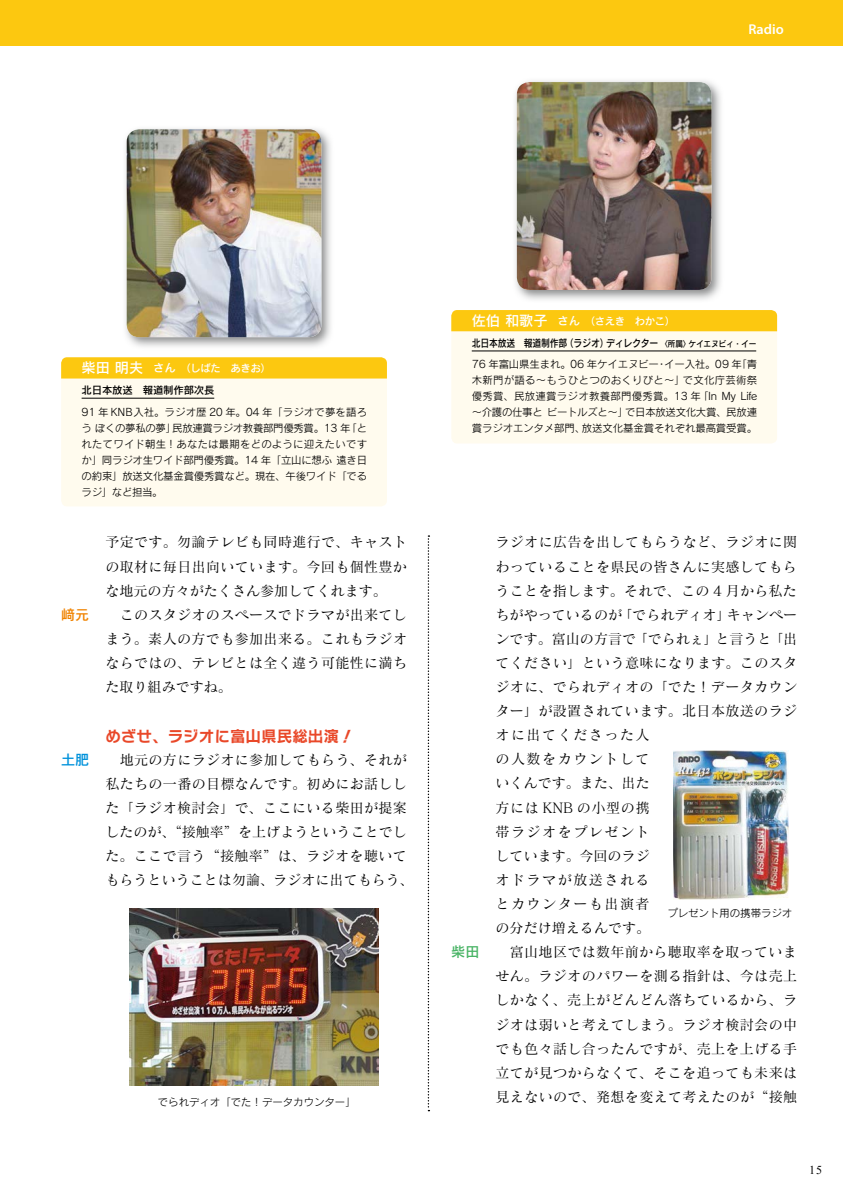
<style>
.page{position:relative;width:844px;height:1191px;background:#fff}
.page>*{position:absolute;margin:0;border:0;box-sizing:border-box;transform-origin:0 0}
.t1{font:15.58px "Rodin NTLG Pro B";color:#e94829}
.t2{font:600 14.17px "Myriad Pro";color:#fff}
.t3{font:14px/24.2px "Matisse Pro M";letter-spacing:.025em;color:#000}
.t4{font:14px "Rodin Pro DB";color:#f08300}
.t5{font:14px "Rodin Pro DB";color:#0092db}
.t6{font:14px "Rodin Pro DB";color:#4ab466}
.t7{font:10.33px/16.1px "Rodin Pro M";letter-spacing:-.02em;color:#000;text-align:justify}
.t8{font:10.33px/22.2px "Rodin Pro DB";letter-spacing:-.02em;color:#000;scale:.85 1}
.t9{font:10.33px "Rodin Pro M";color:#000}
.t10{font:10.33px/22.2px "Rodin Pro DB";letter-spacing:-.02em;color:#000}
.s1{font-size:14.17px;color:#fff}
.s2{font-size:11.38px;color:#fff}
.s3{color:#fff}
.s4{font-size:8.58px}
</style>
<div class="page">
<div style="left:0;top:1px;width:842px;height:45px;background:#fcc810"></div>
<svg style="left:427px;top:535px;width:2px;height:576px"></svg>
<img style="left:125px;top:128px;width:206px;height:219px">
<img style="left:127px;top:129px;width:194px;height:208px">
<div style="left:61px;top:357px;width:326px;height:149px;background:#fffbee;border-radius:6px"></div>
<div style="left:61px;top:357px;width:326px;height:21px;background:#fcc810"></div>
<hr style="left:82px;top:398px;width:132px;height:1px;background:#000">
<img style="left:515px;top:80px;width:206px;height:220px">
<img style="left:516px;top:82px;width:195px;height:208px">
<div style="left:451px;top:310px;width:325px;height:133px;background:#fffbee;border-radius:6px"></div>
<div style="left:451px;top:310px;width:325px;height:21px;background:#fcc810"></div>
<hr style="left:471px;top:351px;width:285px;height:1px;background:#000">
<img style="left:129px;top:908px;width:250px;height:177px">
<img style="left:673px;top:750px;width:115px;height:149px">
<p class="t2" style="left:748px;top:20px;width:37px">Radio</p>
<p class="t10" style="left:82px;top:356px;width:191px"><span class="s1">柴田 明夫</span> <span class="s2">さん</span><span class="s3">（しばた　あきお）</span>北日本放送　報道制作部次長</p>
<p class="t7" style="left:82px;top:403px;width:287px">91 年 KNB入社。ラジオ歴 20 年。04 年「ラジオで夢を語ろう ぼくの夢私の夢」民放連賞ラジオ教養部門優秀賞。13 年「とれたてワイド朝生！あなたは最期をどのように迎えたいですか」同ラジオ生ワイド部門優秀賞。14 年「立山に想ふ 遠き日の約束」放送文化基金賞優秀賞など。現在、午後ワイド「でるラジ」など担当。</p>
<p class="t4" style="left:61px;top:605px;width:30px">﨑元</p>
<p class="t5" style="left:61px;top:750px;width:30px">土肥</p>
<p class="t3" style="left:105px;top:530px;width:303px">予定です。勿論テレビも同時進行で、キャストの取材に毎日出向いています。今回も個性豊かな地元の方々がたくさん参加してくれます。<br>　このスタジオのスペースでドラマが出来てしまう。素人の方でも参加出来る。これもラジオならではの、テレビとは全く違う可能性に満ちた取り組みですね。</p>
<p class="t1" style="left:105px;top:725px;width:251px">めざせ、ラジオに富山県民総出演！</p>
<p class="t3" style="left:105px;top:747px;width:310px">　地元の方にラジオに参加してもらう、それが私たちの一番の目標なんです。初めにお話しした「ラジオ検討会」で、ここにいる柴田が提案したのが、“接触率”を上げようということでした。ここで言う“接触率”は、ラジオを聴いてもらうということは勿論、ラジオに出てもらう、</p>
<p class="t9" style="left:158px;top:1095px;width:199px">でられディオ「でた！データカウンター」</p>
<p class="t8" style="left:471px;top:309px;width:336px"><span class="s1">佐伯 和歌子</span> <span class="s2">さん</span><span class="s3">（さえき　わかこ）<br></span>北日本放送　報道制作部（ラジオ）ディレクター <span class="s4">〈所属〉ケイエヌビィ・イー</span></p>
<p class="t7" style="left:471px;top:356px;width:287px">76 年富山県生まれ。06 年ケイエヌビー・イー入社。09 年「青木新門が語る～もうひとつのおくりびと～」で文化庁芸術祭優秀賞、民放連賞ラジオ教養部門優秀賞。13 年「In My Life～介護の仕事と ビートルズと～」で日本放送文化大賞、民放連賞ラジオエンタメ部門、放送文化基金賞それぞれ最高賞受賞。</p>
<p class="t6" style="left:451px;top:942px;width:30px">柴田</p>
<p class="t3" style="left:495px;top:530px;width:303px">ラジオに広告を出してもらうなど、ラジオに関わっていることを県民の皆さんに実感してもらうことを指します。それで、この 4 月から私たちがやっているのが「でられディオ」キャンペーンです。富山の方言で「でられぇ」と言うと「出てください」という意味になります。このスタジオに、でられディオの「でた！データカウンター」が設置されています。北日本放送のラジオに出てくださった人<br>の人数をカウントして<br>いくんです。また、出た<br>方には KNB の小型の携<br>帯ラジオをプレゼント<br>しています。今回のラジ<br>オドラマが放送される<br>とカウンターも出演者<br>の分だけ増えるんです。<br>　富山地区では数年前から聴取率を取っていません。ラジオのパワーを測る指針は、今は売上しかなく、売上がどんどん落ちているから、ラジオは弱いと考えてしまう。ラジオ検討会の中でも色々話し合ったんですが、売上を上げる手立てが見つからなくて、そこを追っても未来は見えないので、発想を変えて考えたのが“接触</p>
<p class="t9" style="left:667px;top:906px;width:126px">プレゼント用の携帯ラジオ</p>
</div>
